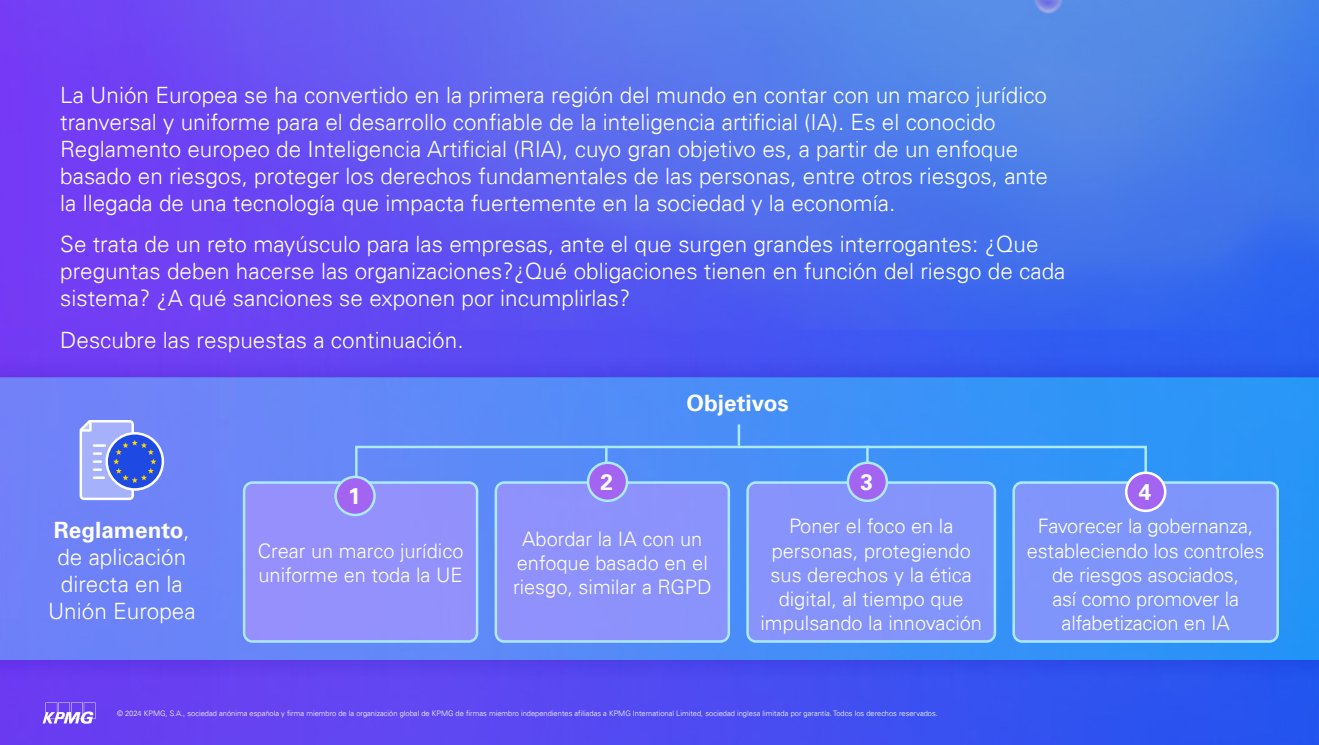
<style>
.page{position:relative;width:1319px;height:745px;background:#fff}
.page>*{position:absolute;margin:0;border:0;box-sizing:border-box;transform-origin:0 0}
.t1{font:300 22.5px/27px "Univers 45";color:#fff}
.t2{font:700 22.5px "Univers 65";color:#fff}
.t3{font:300 20px/24px "Univers 45";color:#fff;text-align:center}
.t4{font:300 7.5px "Univers 45";color:#fff}
.s1{font-family:"Univers 45";font-weight:300}
</style>
<div class="page">
<img style="left:0;top:0;width:1318px;height:744px">
<div style="left:0;top:377px;width:1318px;height:282px;background:linear-gradient(to right,#7882f8,#2498f7)"></div>
<div style="left:0;top:659px;width:1318px;height:21px;background:linear-gradient(to right,#7038ee,#2253eb)"></div>
<svg style="left:43px;top:702px;width:52px;height:21px"></svg>
<div style="left:244px;top:482px;width:233px;height:159px;background:#9491fc;border-radius:8px"></div>
<div style="left:243px;top:481px;width:235px;height:161px;border:2px solid #aceaff;border-radius:8px"></div>
<div style="left:496px;top:482px;width:232px;height:159px;background:#8d92fc;border-radius:8px"></div>
<div style="left:494px;top:481px;width:236px;height:161px;border:2px solid #aceaff;border-radius:8px"></div>
<div style="left:747px;top:482px;width:247px;height:159px;background:#8594fb;border-radius:8px"></div>
<div style="left:746px;top:481px;width:250px;height:161px;border:2px solid #aceaff;border-radius:8px"></div>
<div style="left:1013px;top:482px;width:264px;height:159px;background:#7e95fb;border-radius:8px"></div>
<div style="left:1012px;top:481px;width:266px;height:161px;border:2px solid #aceaff;border-radius:8px"></div>
<div style="left:355px;top:445px;width:791px;height:39px;border:2px solid #aceaff"></div>
<hr style="left:605px;top:445px;width:2px;height:38px;background:#aceaff">
<hr style="left:866px;top:445px;width:2px;height:38px;background:#aceaff">
<hr style="left:737px;top:424px;width:3px;height:21px;background:#aceaff">
<div style="left:335px;top:476px;width:39px;height:38px;background:#a365f1;border-radius:50%"></div>
<div style="left:334px;top:475px;width:42px;height:41px;border:2px solid #aceaff;border-radius:50%"></div>
<div style="left:588px;top:462px;width:39px;height:38px;background:#a365f1;border-radius:50%"></div>
<div style="left:586px;top:461px;width:42px;height:40px;border:2px solid #aceaff;border-radius:50%"></div>
<div style="left:847px;top:462px;width:39px;height:38px;background:#a365f1;border-radius:50%"></div>
<div style="left:846px;top:461px;width:42px;height:40px;border:2px solid #aceaff;border-radius:50%"></div>
<div style="left:1125px;top:472px;width:39px;height:38px;background:#a365f1;border-radius:50%"></div>
<div style="left:1124px;top:471px;width:42px;height:40px;border:2px solid #fff;border-radius:50%"></div>
<div style="left:0;top:356px;width:1318px;height:21px;background:linear-gradient(to right,#7438f0,#215ced)"></div>
<svg style="left:107px;top:433px;width:56px;height:56px"></svg>
<svg style="left:78px;top:418px;width:78px;height:83px;background:#8396ed"></svg>
<p class="t1" style="left:60px;top:81px;width:989px">La Unión Europea se ha convertido en la primera región del mundo en contar con un marco jurídico tranversal y uniforme para el desarrollo confiable de la inteligencia artificial (IA). Es el conocido Reglamento europeo de Inteligencia Artificial (RIA), cuyo gran objetivo es, a partir de un enfoque basado en riesgos, proteger los derechos fundamentales de las personas, entre otros riesgos, ante la llegada de una tecnología que impacta fuertemente en la sociedad y la economía.</p>
<p class="t1" style="left:60px;top:230px;width:1006px">Se trata de un reto mayúsculo para las empresas, ante el que surgen grandes interrogantes: ¿Que preguntas deben hacerse las organizaciones?¿Qué obligaciones tienen en función del riesgo de cada sistema? ¿A qué sanciones se exponen por incumplirlas?</p>
<p class="t1" style="left:60px;top:326px;width:405px">Descubre las respuestas a continuación.</p>
<p class="t2" style="left:54px;top:516px;width:137px">Reglamento<span class="s1">,</span></p>
<p class="t1" style="left:48px;top:543px;width:149px;text-align:center">de aplicación directa en la<br>Unión Europea</p>
<p class="t2" style="left:348px;top:483px;width:14px">1</p>
<p class="t2" style="left:686px;top:389px;width:104px">Objetivos</p>
<p class="t2" style="left:600px;top:469px;width:14px">2</p>
<p class="t2" style="left:860px;top:469px;width:14px">3</p>
<p class="t2" style="left:1138px;top:479px;width:14px">4</p>
<p class="t3" style="left:258px;top:538px;width:207px;text-align:left">Crear un marco jurídico uniforme en toda la UE</p>
<p class="t3" style="left:513px;top:526px;width:200px">Abordar la IA con un enfoque basado en el riesgo, similar a RGPD</p>
<p class="t3" style="left:760px;top:514px;width:223px">Poner el foco en la personas, protegiendo sus derechos y la ética digital, al tiempo que impulsando la innovación</p>
<p class="t3" style="left:1026px;top:514px;width:239px">Favorecer la gobernanza, estableciendo los controles de riesgos asociados,<br>así como promover la alfabetizacion en IA</p>
<p class="t4" style="left:117px;top:708px;width:822px">© 2024 KPMG, S.A., sociedad anónima española y firma miembro de la organización global de KPMG de firmas miembro independientes afiliadas a KPMG International Limited, sociedad inglesa limitada por garantía. Todos los derechos reservados.</p>
</div>
